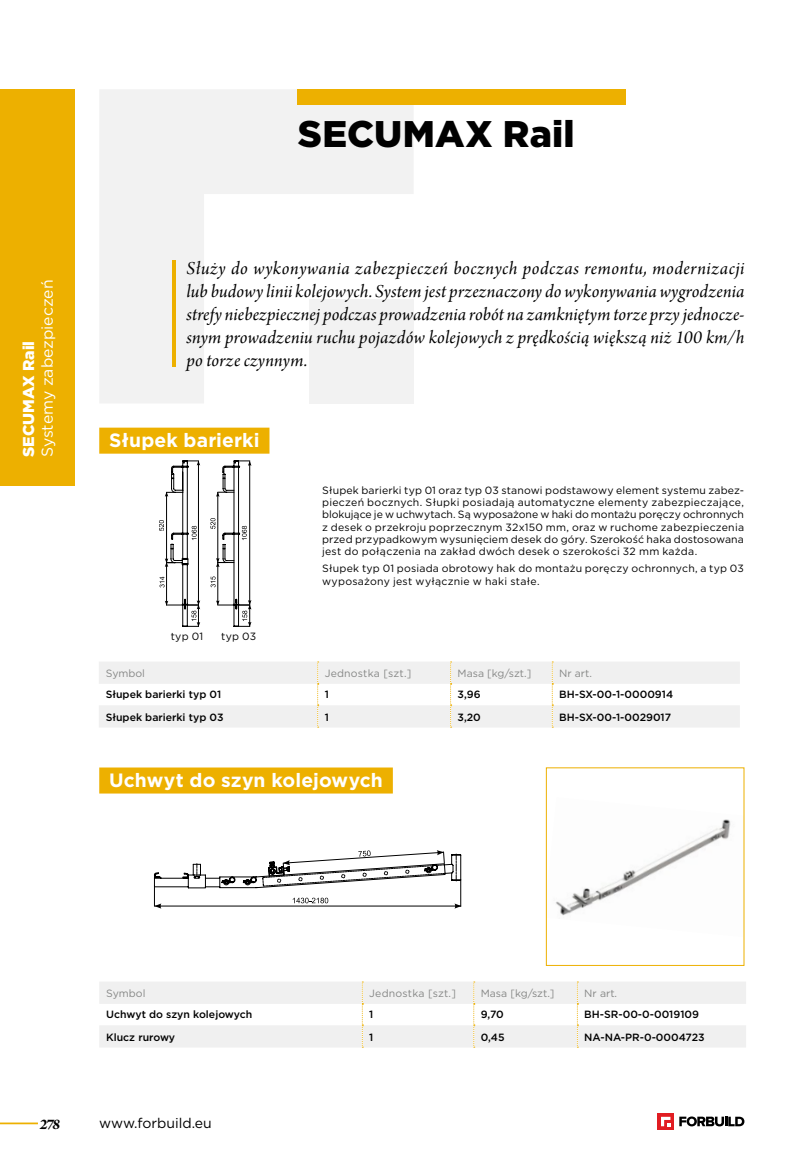
<style>
.page{position:relative;width:804px;height:1166px;background:#fff}
.page>*{position:absolute;margin:0;border:0;box-sizing:border-box;transform-origin:0 0}
.t1{font:900 37.1px "Gotham";letter-spacing:.005em;color:#000}
.t2{font:19.25px/23.1px "Arno Pro Italic Subhead";letter-spacing:.01em;color:#000;text-align:justify}
.t3{font:700 19.25px "Gotham";letter-spacing:.005em;color:#fff}
.t4{font:15.75px "Gotham";color:#fff}
.t5{font:900 15.75px "Gotham";color:#fff}
.t6{font:italic 700 15.75px "Arno Pro";color:#000}
.t7{font:14px "Gotham";color:#000}
.t8{font:10.5px/12.2px "Gotham";letter-spacing:.025em;color:#000;text-align:justify}
.t9{font:500 10.5px "Gotham";color:#000}
.t10{font:10.5px "Gotham";color:#868786}
.t11{font:10.5px "Gotham";letter-spacing:.02em;color:#868786}
</style>
<div class="page">
<hr style="left:0;top:1122px;width:38px;height:2px;background:#edb000">
<div style="left:0;top:89px;width:74px;height:397px;background:#edb000"></div>
<svg style="left:657px;top:1113px;width:17px;height:16px"></svg>
<svg style="left:661px;top:1117px;width:9px;height:9px"></svg>
<svg style="left:679px;top:1116px;width:65px;height:10px"></svg>
<svg style="left:210px;top:461px;width:41px;height:166px"></svg>
<svg style="left:159px;top:461px;width:41px;height:166px"></svg>
<div style="left:99px;top:428px;width:170px;height:26px;background:#edb000"></div>
<svg style="left:99px;top:661px;width:641px;height:66px;fill:#f0f0f0"></svg>
<svg style="left:317px;top:661px;width:2px;height:67px"></svg>
<svg style="left:450px;top:661px;width:1px;height:67px"></svg>
<svg style="left:552px;top:661px;width:1px;height:67px"></svg>
<svg style="left:100px;top:89px;width:313px;height:314px;fill:#f2f2f2"></svg>
<div style="left:309px;top:299px;width:104px;height:104px;background:#f2f2f2"></div>
<div style="left:298px;top:89px;width:328px;height:16px;background:#edb000"></div>
<img style="left:555px;top:819px;width:176px;height:97px">
<div style="left:546px;top:767px;width:198px;height:199px;border:1px solid #edb000"></div>
<svg style="left:154px;top:850px;width:308px;height:58px"></svg>
<svg style="left:99px;top:981px;width:647px;height:66px;fill:#f0f0f0"></svg>
<svg style="left:362px;top:981px;width:1px;height:66px"></svg>
<svg style="left:473px;top:981px;width:2px;height:66px"></svg>
<svg style="left:577px;top:981px;width:1px;height:66px"></svg>
<div style="left:99px;top:767px;width:294px;height:26px;background:#edb000"></div>
<hr style="left:172px;top:261px;width:4px;height:106px;background:#edb000">
<h3 class="t4" style="left:37px;top:457px;width:179px;rotate:-90deg">Systemy zabezpieczeń</h3>
<h3 class="t5" style="left:18px;top:457px;width:118px;rotate:-90deg">SECUMAX Rail</h3>
<h1 class="t1" style="left:298px;top:108px;width:278px">SECUMAX Rail</h1>
<p class="t2" style="left:186px;top:258px;width:559px">Służy do wykonywania zabezpieczeń bocznych podczas remontu, modernizacji lub budowy linii kolejowych. System jest przeznaczony do wykonywania wygrodzenia strefy niebezpiecznej podczas prowadzenia robót na zamkniętym torze przy jednocze&shy;snym prowadzeniu ruchu pojazdów kolejowych z prędkością większą niż 100 km/h po torze czynnym.</p>
<h2 class="t3" style="left:109px;top:428px;width:152px">Słupek barierki</h2>
<p class="t8" style="left:171px;top:629px;width:34px">typ 01</p>
<p class="t8" style="left:221px;top:629px;width:37px">typ 03</p>
<p class="t8" style="left:322px;top:484px;width:423px">Słupek barierki typ 01 oraz typ 03 stanowi podstawowy element systemu zabez&shy;pieczeń bocznych. Słupki posiadają automatyczne elementy zabezpieczające, blokujące je w uchwytach. Są wyposażone w haki do montażu poręczy ochronnych z desek o przekroju poprzecznym 32x150 mm, oraz w ruchome zabezpieczenia przed przypadkowym wysunięciem desek do góry. Szerokość haka dostosowana jest do połączenia na zakład dwóch desek o szerokości 32 mm każda.</p>
<p class="t8" style="left:322px;top:562px;width:423px">Słupek typ 01 posiada obrotowy hak do montażu poręczy ochronnych, a typ 03 wyposażony jest wyłącznie w haki stałe.</p>
<p class="t10" style="left:106px;top:666px;width:41px">Symbol</p>
<p class="t11" style="left:325px;top:666px;width:88px">Jednostka [szt.]</p>
<p class="t10" style="left:457px;top:666px;width:75px">Masa [kg/szt.]</p>
<p class="t10" style="left:559px;top:666px;width:34px">Nr art.</p>
<p class="t9" style="left:106px;top:688px;width:117px">Słupek barierki typ 01</p>
<p class="t9" style="left:325px;top:688px;width:6px">1</p>
<p class="t9" style="left:457px;top:688px;width:25px">3,96</p>
<p class="t9" style="left:559px;top:688px;width:115px">BH-SX-00-1-0000914</p>
<p class="t9" style="left:106px;top:710px;width:119px">Słupek barierki typ 03</p>
<p class="t9" style="left:325px;top:710px;width:6px">1</p>
<p class="t9" style="left:457px;top:710px;width:25px">3,20</p>
<p class="t9" style="left:559px;top:710px;width:113px">BH-SX-00-1-0029017</p>
<h2 class="t3" style="left:109px;top:768px;width:275px">Uchwyt do szyn kolejowych</h2>
<p class="t10" style="left:106px;top:986px;width:41px">Symbol</p>
<p class="t11" style="left:369px;top:986px;width:88px">Jednostka [szt.]</p>
<p class="t10" style="left:481px;top:986px;width:75px">Masa [kg/szt.]</p>
<p class="t10" style="left:584px;top:986px;width:34px">Nr art.</p>
<p class="t9" style="left:106px;top:1008px;width:148px">Uchwyt do szyn kolejowych</p>
<p class="t9" style="left:369px;top:1008px;width:6px">1</p>
<p class="t9" style="left:481px;top:1008px;width:25px">9,70</p>
<p class="t9" style="left:584px;top:1008px;width:116px">BH-SR-00-0-0019109</p>
<p class="t9" style="left:106px;top:1030px;width:70px">Klucz rurowy</p>
<p class="t9" style="left:369px;top:1030px;width:6px">1</p>
<p class="t9" style="left:481px;top:1030px;width:25px">0,45</p>
<p class="t9" style="left:584px;top:1030px;width:122px">NA-NA-PR-0-0004723</p>
<h3 class="t6" style="left:39px;top:1114px;width:22px">278</h3>
<h3 class="t7" style="left:99px;top:1114px;width:114px">www.forbuild.eu</h3>
</div>
